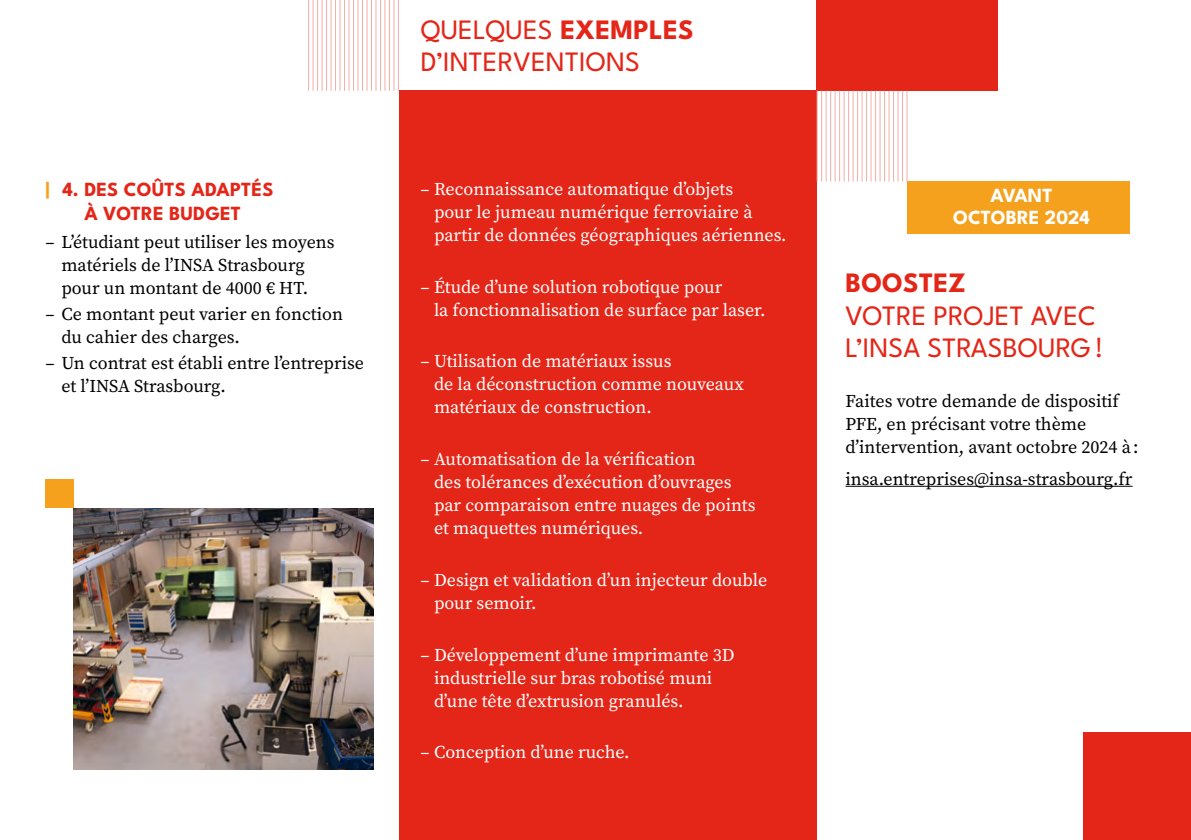
<style>
.page{position:relative;width:1191px;height:840px;background:#fff}
.page>*{position:absolute;margin:0;border:0;box-sizing:border-box;transform-origin:0 0}
.Titre{font:28px/32px "League Spartan";letter-spacing:.005em;color:#e42618}
.t1{font:700 20px/24px "League Spartan";letter-spacing:.005em;color:#e42618;text-align:center}
.t2{font:700 20px "League Spartan";color:#fff}
.texte_fond_rouge{font:18px/23px "Source Serif Pro";color:#fff}
.texte_tab{font:18px/23px "Source Serif Pro";color:#000}
.texte{font:18px/23px "Source Serif Pro";color:#000}
.s1{color:#f5a11d}
.s2{font-weight:700}
</style>
<div class="page">
<div style="left:399px;top:91px;width:417px;height:748px;background:#e42618"></div>
<img style="left:74px;top:508px;width:299px;height:260px">
<div style="left:907px;top:181px;width:223px;height:53px;background:#f5a11d"></div>
<hr style="left:845px;top:485px;width:287px;height:1px;background:#000">
<div style="left:816px;top:0;width:182px;height:91px;background:#e42618"></div>
<div style="left:1083px;top:731px;width:108px;height:108px;background:#e42618"></div>
<hr style="left:816px;top:91px;width:1px;height:90px;background:#f4aea8">
<hr style="left:821px;top:91px;width:1px;height:90px;background:#f4aea8">
<hr style="left:825px;top:91px;width:1px;height:90px;background:#f4aea8">
<hr style="left:830px;top:91px;width:1px;height:90px;background:#f4aea8">
<hr style="left:834px;top:91px;width:1px;height:90px;background:#f4aea8">
<hr style="left:839px;top:91px;width:1px;height:90px;background:#f4aea8">
<hr style="left:843px;top:91px;width:1px;height:90px;background:#f4aea8">
<hr style="left:848px;top:91px;width:1px;height:90px;background:#f4aea8">
<hr style="left:852px;top:91px;width:1px;height:90px;background:#f4aea8">
<hr style="left:857px;top:91px;width:1px;height:90px;background:#f4aea8">
<hr style="left:861px;top:91px;width:1px;height:90px;background:#f4aea8">
<hr style="left:866px;top:91px;width:1px;height:90px;background:#f4aea8">
<hr style="left:870px;top:91px;width:1px;height:90px;background:#f4aea8">
<hr style="left:875px;top:91px;width:1px;height:90px;background:#f4aea8">
<hr style="left:879px;top:91px;width:1px;height:90px;background:#f4aea8">
<hr style="left:884px;top:91px;width:1px;height:90px;background:#f4aea8">
<hr style="left:888px;top:91px;width:1px;height:90px;background:#f4aea8">
<hr style="left:893px;top:91px;width:1px;height:90px;background:#f4aea8">
<hr style="left:897px;top:91px;width:1px;height:90px;background:#f4aea8">
<hr style="left:902px;top:91px;width:1px;height:90px;background:#f4aea8">
<hr style="left:906px;top:91px;width:1px;height:90px;background:#f4aea8">
<div style="left:45px;top:479px;width:29px;height:28px;background:#f5a11d"></div>
<hr style="left:308px;top:0;width:1px;height:91px;background:#f4aea8">
<hr style="left:313px;top:0;width:1px;height:91px;background:#f4aea8">
<hr style="left:317px;top:0;width:1px;height:91px;background:#f4aea8">
<hr style="left:322px;top:0;width:1px;height:91px;background:#f4aea8">
<hr style="left:326px;top:0;width:1px;height:91px;background:#f4aea8">
<hr style="left:330px;top:0;width:1px;height:91px;background:#f4aea8">
<hr style="left:335px;top:0;width:1px;height:91px;background:#f4aea8">
<hr style="left:339px;top:0;width:1px;height:91px;background:#f4aea8">
<hr style="left:344px;top:0;width:1px;height:91px;background:#f4aea8">
<hr style="left:348px;top:0;width:1px;height:91px;background:#f4aea8">
<hr style="left:353px;top:0;width:1px;height:91px;background:#f4aea8">
<hr style="left:357px;top:0;width:1px;height:91px;background:#f4aea8">
<hr style="left:362px;top:0;width:1px;height:91px;background:#f4aea8">
<hr style="left:366px;top:0;width:1px;height:91px;background:#f4aea8">
<hr style="left:371px;top:0;width:1px;height:91px;background:#f4aea8">
<hr style="left:375px;top:0;width:1px;height:91px;background:#f4aea8">
<hr style="left:380px;top:0;width:1px;height:91px;background:#f4aea8">
<hr style="left:384px;top:0;width:1px;height:91px;background:#f4aea8">
<hr style="left:389px;top:0;width:1px;height:91px;background:#f4aea8">
<hr style="left:393px;top:0;width:1px;height:91px;background:#f4aea8">
<hr style="left:398px;top:0;width:1px;height:91px;background:#f4aea8">
<p class="t1" style="left:45px;top:175px;width:230px"><span class="s1">|</span> 4. DES COÛTS ADAPTÉS<br>À VOTRE BUDGET</p>
<p class="texte_tab" style="left:61px;top:231px;width:275px;text-indent:-16px">– L’étudiant peut utiliser les moyens matériels de l’INSA Strasbourg pour un montant de 4000 € HT.</p>
<p class="texte_tab" style="left:61px;top:302px;width:283px;text-indent:-16px">– Ce montant peut varier en fonction du cahier des charges.</p>
<p class="texte_tab" style="left:61px;top:351px;width:304px;text-indent:-16px">– Un contrat est établi entre l’entreprise et l’INSA Strasbourg.</p>
<p class="Titre" style="left:421px;top:11px;width:275px">QUELQUES <span class="s2">EXEMPLES<br></span>D’INTERVENTIONS</p>
<p class="texte_fond_rouge" style="left:434px;top:177px;width:354px;text-indent:-13px">– Reconnaissance automatique d’objets<br>pour le jumeau numérique ferroviaire à partir de données géographiques aériennes.</p>
<p class="texte_fond_rouge" style="left:434px;top:275px;width:333px;text-indent:-13px">– Étude d’une solution robotique pour<br>la fonctionnalisation de surface par laser.</p>
<p class="texte_fond_rouge" style="left:434px;top:349px;width:311px;text-indent:-13px">– Utilisation de matériaux issus<br>de la déconstruction comme nouveaux matériaux de construction.</p>
<p class="texte_fond_rouge" style="left:434px;top:447px;width:323px;text-indent:-13px">– Automatisation de la vérification<br>des tolérances d’exécution d’ouvrages par comparaison entre nuages de points et maquettes numériques.</p>
<p class="texte_fond_rouge" style="left:434px;top:568px;width:335px;text-indent:-13px">– Design et validation d’un injecteur double pour semoir.</p>
<p class="texte_fond_rouge" style="left:434px;top:642px;width:302px;text-indent:-13px">– Développement d’une imprimante 3D industrielle sur bras robotisé muni d’une tête d’extrusion granulés.</p>
<p class="texte_fond_rouge" style="left:420px;top:740px;width:210px">– Conception d’une ruche.</p>
<p class="t2" style="left:990px;top:181px;width:63px">AVANT</p>
<p class="t2" style="left:953px;top:203px;width:139px">OCTOBRE 2024</p>
<p class="Titre" style="left:845px;top:264px;width:259px"><span class="s2">BOOSTEZ<br></span>VOTRE PROJET AVEC<br>L’INSA STRASBOURG!</p>
<p class="texte" style="left:845px;top:389px;width:294px">Faites votre demande de dispositif<br>PFE, en précisant votre thème d’intervention, avant octobre 2024 à:</p>
<p class="texte" style="left:845px;top:467px;width:288px">insa.entreprises@insa-strasbourg.fr</p>
</div>
